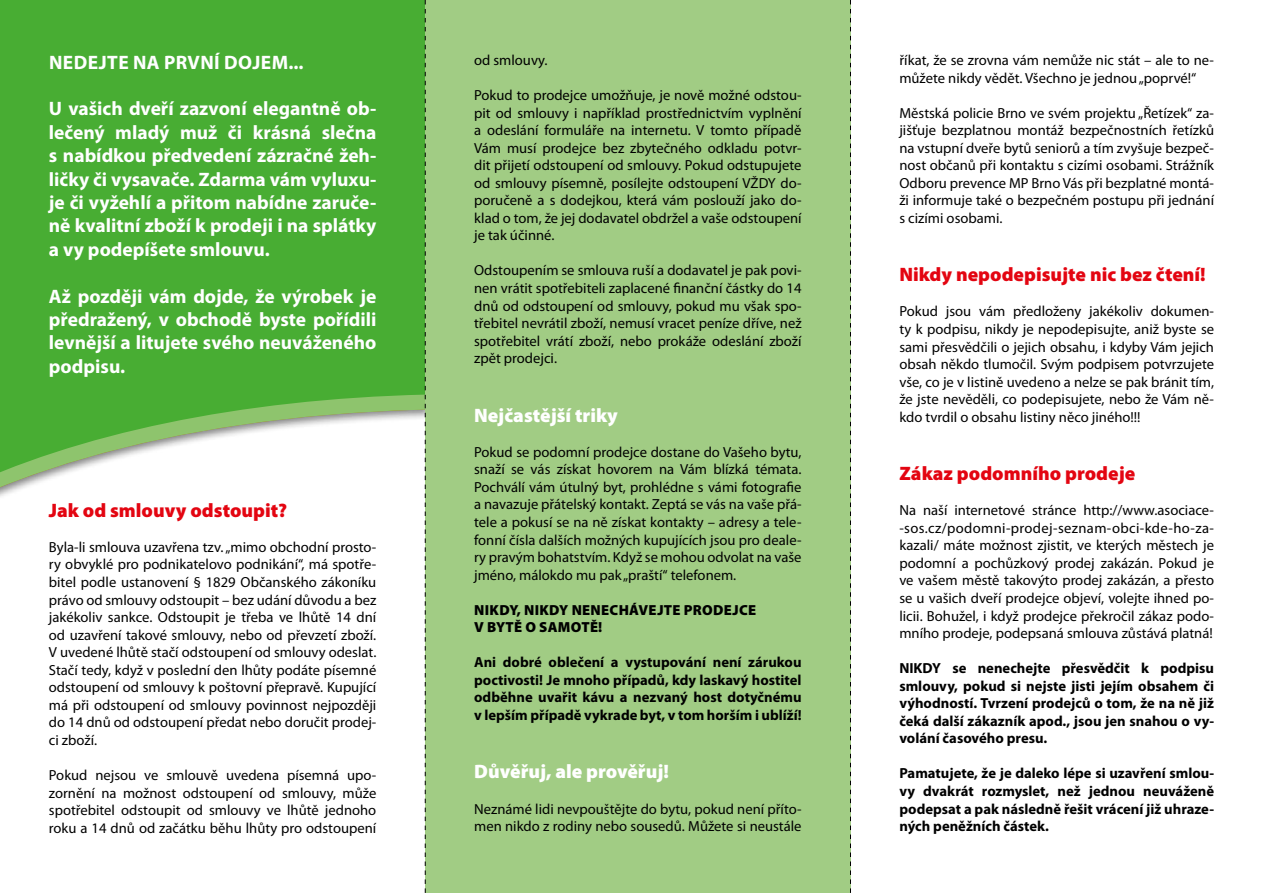
<style>
.page{position:relative;width:1263px;height:893px;background:#fff}
.page>*{position:absolute;margin:0;border:0;box-sizing:border-box;transform-origin:0 0}
.t1{font:700 19.5px/23.4px "Myriad Pro";color:#fff;text-align:justify}
.t2{font:900 19.5px "Myriad Pro";color:#e30511}
.t3{font:900 19.5px "Myriad Pro";color:#fff}
.t4{font:700 19.5px "Myriad Pro";letter-spacing:.02em;color:#fff}
.t5{font:14.55px/17.5px "Myriad Pro";color:#000;text-align:justify}
.t6{font:700 14.55px/17.5px "Myriad Pro";color:#000;text-align:justify}
.t7{font:900 14.55px/17.5px "Myriad Pro";letter-spacing:.02em;color:#000}
</style>
<div class="page">
<svg style="left:0;top:371px;width:425px;height:429px"></svg>
<div style="left:0;top:0;width:425px;height:371px;background:#48ad33"></div>
<div style="left:425px;top:0;width:425px;height:893px;background:#a1cc84"></div>
<svg style="left:425px;top:0;width:1px;height:893px"></svg>
<svg style="left:850px;top:0;width:1px;height:893px"></svg>
<h1 class="t4" style="left:49px;top:49px;width:256px">Nedejte na první dojem...</h1>
<p class="t1" style="left:49px;top:96px;width:329px">U vašich dveří zazvoní elegantně ob&shy;lečený mladý muž či krásná slečna s nabídkou předvedení zázračné žeh&shy;ličky či vysavače. Zdarma vám vyluxu&shy;je či vyžehlí a přitom nabídne zaruče&shy;ně kvalitní zboží k prodeji i na splátky a vy podepíšete smlouvu.</p>
<h1 class="t1" style="left:49px;top:284px;width:329px">Až později vám dojde, že výrobek je předražený, v obchodě byste pořídili levnější a litujete svého neuváženého podpisu.</h1>
<h1 class="t2" style="left:49px;top:497px;width:240px">Jak od smlouvy odstoupit?</h1>
<p class="t5" style="left:49px;top:538px;width:329px">Byla-li smlouva uzavřena tzv. „mimo obchodní prosto&shy;ry obvyklé pro podnikatelovo podnikání“, má spotře&shy;bitel podle ustanovení § 1829 Občanského zákoníku právo od smlouvy odstoupit – bez udání důvodu a bez jakékoliv sankce. Odstoupit je třeba ve lhůtě 14 dní od uzavření takové smlouvy, nebo od převzetí zboží.<br>V uvedené lhůtě stačí odstoupení od smlouvy odeslat.<br>Stačí tedy, když v poslední den lhůty podáte písemné odstoupení od smlouvy k poštovní přepravě. Kupující má při odstoupení od smlouvy povinnost nejpozději do 14 dnů od odstoupení předat nebo doručit prodej&shy;ci zboží.</p>
<p class="t5" style="left:49px;top:766px;width:329px">Pokud nejsou ve smlouvě uvedena písemná upo&shy;zornění na možnost odstoupení od smlouvy, může spotřebitel odstoupit od smlouvy ve lhůtě jednoho roku a 14 dnů od začátku běhu lhůty pro odstoupení</p>
<p class="t5" style="left:474px;top:51px;width:75px">od smlouvy.</p>
<p class="t5" style="left:474px;top:86px;width:329px">Pokud to prodejce umožňuje, je nově možné odstou&shy;pit od smlouvy i například prostřednictvím vyplnění a odeslání formuláře na internetu. V tomto případě Vám musí prodejce bez zbytečného odkladu potvr&shy;dit přijetí odstoupení od smlouvy. Pokud odstupujete od smlouvy písemně, posílejte odstoupení VŽDY do&shy;poručeně a s dodejkou, která vám poslouží jako do&shy;klad o tom, že jej dodavatel obdržel a vaše odstoupení je tak účinné.</p>
<p class="t5" style="left:474px;top:262px;width:329px">Odstoupením se smlouva ruší a dodavatel je pak povi&shy;nen vrátit spotřebiteli zaplacené finanční částky do 14 dnů od odstoupení od smlouvy, pokud mu však spo&shy;třebitel nevrátil zboží, nemusí vracet peníze dříve, než spotřebitel vrátí zboží, nebo prokáže odeslání zboží zpět prodejci.</p>
<h1 class="t3" style="left:474px;top:402px;width:145px">Nejčastější triky</h1>
<p class="t5" style="left:474px;top:443px;width:329px">Pokud se podomní prodejce dostane do Vašeho bytu, snaží se vás získat hovorem na Vám blízká témata.<br>Pochválí vám útulný byt, prohlédne s vámi fotografie a navazuje přátelský kontakt. Zeptá se vás na vaše přá&shy;tele a pokusí se na ně získat kontakty – adresy a tele&shy;fonní čísla dalších možných kupujících jsou pro deale&shy;ry pravým bohatstvím. Když se mohou odvolat na vaše jméno, málokdo mu pak „praští“ telefonem.</p>
<p class="t7" style="left:474px;top:600px;width:283px">NIKDY, NIKDY nenechávejte prodejce v bytě osamotě!</p>
<p class="t6" style="left:474px;top:653px;width:329px">Ani dobré oblečení a vystupování není zárukou poctivosti! Je mnoho případů, kdy laskavý hostitel odběhne uvařit kávu a nezvaný host dotyčnému v lepším případě vykrade byt, v tom horším i ublíží!</p>
<h1 class="t3" style="left:474px;top:759px;width:196px">Důvěřuj, ale prověřuj!</h1>
<p class="t5" style="left:474px;top:800px;width:329px">Neznámé lidi nevpouštějte do bytu, pokud není příto&shy;men nikdo z rodiny nebo sousedů. Můžete si neustále</p>
<p class="t5" style="left:899px;top:51px;width:316px">říkat, že se zrovna vám nemůže nic stát – ale to ne&shy;můžete nikdy vědět. Všechno je jednou „poprvé!“</p>
<p class="t5" style="left:899px;top:104px;width:316px">Městská policie Brno ve svém projektu „Řetízek“ za&shy;jišťuje bezplatnou montáž bezpečnostních řetízků na vstupní dveře bytů seniorů a tím zvyšuje bezpeč&shy;nost občanů při kontaktu s cizími osobami. Strážník Odboru prevence MP Brno Vás při bezplatné montá&shy;ži informuje také o bezpečném postupu při jednání s cizími osobami.</p>
<h1 class="t2" style="left:899px;top:262px;width:308px">Nikdy nepodepisujte nic bez čtení!</h1>
<p class="t5" style="left:899px;top:303px;width:316px">Pokud jsou vám předloženy jakékoliv dokumen&shy;ty k podpisu, nikdy je nepodepisujte, aniž byste se sami přesvědčili o jejich obsahu, i kdyby Vám jejich obsah někdo tlumočil. Svým podpisem potvrzujete vše, co je v listině uvedeno a nelze se pak bránit tím, že jste nevěděli, co podepisujete, nebo že Vám ně&shy;kdo tvrdil o obsahu listiny něco jiného!!!</p>
<h1 class="t2" style="left:899px;top:461px;width:237px">Zákaz podomního prodeje</h1>
<p class="t5" style="left:899px;top:501px;width:316px">Na naší internetové stránce http://www.asociace--sos.cz/podomni-prodej-seznam-obci-kde-ho-za&shy;kazali/ máte možnost zjistit, ve kterých městech je podomní a pochůzkový prodej zakázán. Pokud je ve vašem městě takovýto prodej zakázán, a přesto se u vašich dveří prodejce objeví, volejte ihned po&shy;licii. Bohužel, i když prodejce překročil zákaz podo&shy;mního prodeje, podepsaná smlouva zůstává platná!</p>
<p class="t6" style="left:899px;top:659px;width:316px">NIKDY se nenechejte přesvědčit k podpisu smlouvy, pokud si nejste jisti jejím obsahem či výhodností. Tvrzení prodejců o tom, že na ně již čeká další zákazník apod., jsou jen snahou o vy&shy;volání časového presu.</p>
<p class="t6" style="left:899px;top:764px;width:316px">Pamatujete, že je daleko lépe si uzavření smlou&shy;vy dvakrát rozmyslet, než jednou neuváženě podepsat a pak následně řešit vrácení již uhraze&shy;ných peněžních částek.</p>
</div>
